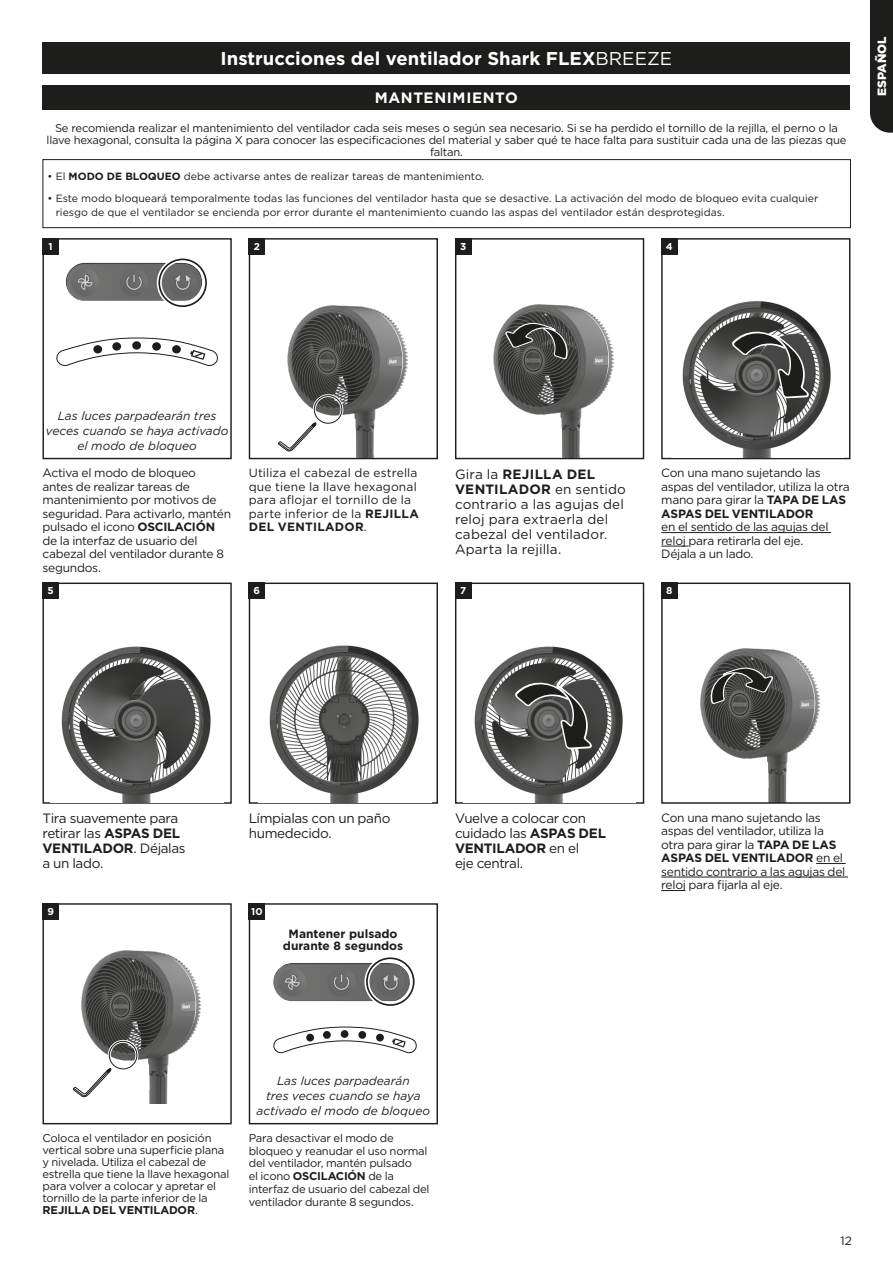
<style>
.page{position:relative;width:893px;height:1263px;background:#fff}
.page>*{position:absolute;margin:0;border:0;box-sizing:border-box;transform-origin:0 0}
.t1{font:700 18.45px "Gotham";color:#fff}
.t2{font:700 15px "Gotham";letter-spacing:.04em;color:#fff}
.t3{font:13.5px/15px "Gotham";letter-spacing:-.025em;color:#1d1d1b}
.t4{font:13.5px/15px "Gotham";letter-spacing:.01em;color:#1d1d1b}
.t5{font:12px/13.5px "Gotham";letter-spacing:-.025em;color:#1d1d1b}
.t6{font:italic 12px/15px "Gotham";color:#1d1d1b;text-align:center}
.t7{font:12px/13.5px "Gotham";letter-spacing:.015em;color:#1d1d1b}
.t8{font:700 12px/12px "Gotham";color:#1d1d1b;text-align:center}
.t9{font:900 12px "Gotham";color:#fff}
.t10{font:11.25px/12px "Gotham";letter-spacing:-.02em;color:#1d1d1b}
.t11{font:10.5px/13.5px "Gotham";color:#1d1d1b}
.t12{font:700 9.9px "Gotham";color:#fff}
.s1{font-weight:400}
.s2{font-weight:700}
</style>
<div class="page">
<div style="left:870px;top:0;width:23px;height:133px;background:#1d1d1b"></div>
<div style="left:249px;top:238px;width:189px;height:221px;border:1px solid #1d1d1b"></div>
<div style="left:43px;top:43px;width:807px;height:31px;background:#1d1d1b"></div>
<div style="left:43px;top:159px;width:808px;height:69px;border:1px solid #1d1d1b"></div>
<div style="left:43px;top:85px;width:807px;height:25px;background:#1d1d1b"></div>
<hr style="left:661px;top:532px;width:170px;height:1px;background:#1d1d1b">
<svg style="left:661px;top:546px;width:27px;height:1px"></svg>
<hr style="left:816px;top:863px;width:30px;height:1px;background:#1d1d1b">
<hr style="left:661px;top:877px;width:187px;height:1px;background:#1d1d1b">
<svg style="left:661px;top:890px;width:24px;height:1px"></svg>
<div style="left:249px;top:583px;width:189px;height:221px;border:1px solid #1d1d1b"></div>
<img style="left:72px;top:950px;width:129px;height:153px">
<div style="left:43px;top:583px;width:16px;height:16px;background:#1d1d1b"></div>
<div style="left:455px;top:583px;width:189px;height:221px;border:1px solid #1d1d1b"></div>
<div style="left:455px;top:583px;width:16px;height:16px;background:#1d1d1b"></div>
<div style="left:43px;top:583px;width:189px;height:221px;border:1px solid #1d1d1b"></div>
<div style="left:249px;top:903px;width:189px;height:221px;border:1px solid #1d1d1b"></div>
<div style="left:43px;top:903px;width:189px;height:221px;border:1px solid #1d1d1b"></div>
<div style="left:249px;top:903px;width:16px;height:16px;background:#1d1d1b"></div>
<div style="left:43px;top:903px;width:16px;height:16px;background:#1d1d1b"></div>
<img style="left:61px;top:646px;width:150px;height:156px">
<img style="left:269px;top:645px;width:150px;height:157px">
<img style="left:474px;top:646px;width:149px;height:156px">
<svg style="left:512px;top:677px;width:82px;height:73px;background:#5a5958"></svg>
<img style="left:700px;top:648px;width:120px;height:154px">
<div style="left:661px;top:583px;width:189px;height:221px;border:1px solid #1d1d1b"></div>
<div style="left:661px;top:583px;width:16px;height:16px;background:#1d1d1b"></div>
<svg style="left:709px;top:667px;width:66px;height:38px;background:#4f4f4e"></svg>
<svg style="left:73px;top:1068px;width:38px;height:29px"></svg>
<div style="left:108px;top:1040px;width:30px;height:30px;border:3px solid #fff;border-radius:50%"></div>
<div style="left:109px;top:1041px;width:28px;height:28px;border:1px solid #1d1d1b;border-radius:50%"></div>
<img style="left:273px;top:963px;width:137px;height:38px">
<div style="left:364px;top:956px;width:52px;height:51px;border:5px solid #fff;border-radius:50%"></div>
<div style="left:366px;top:957px;width:49px;height:49px;border:2px solid #1d1d1b;border-radius:50%"></div>
<svg style="left:273px;top:1026px;width:144px;height:28px"></svg>
<div style="left:341px;top:1030px;width:7px;height:8px;background:#1d1d1b;border-radius:50%"></div>
<div style="left:323px;top:1031px;width:8px;height:8px;background:#1d1d1b;border-radius:50%"></div>
<div style="left:306px;top:1034px;width:8px;height:7px;background:#1d1d1b;border-radius:50%"></div>
<div style="left:358px;top:1031px;width:8px;height:8px;background:#1d1d1b;border-radius:50%"></div>
<div style="left:376px;top:1034px;width:8px;height:7px;background:#1d1d1b;border-radius:50%"></div>
<div style="left:43px;top:238px;width:189px;height:221px;border:1px solid #1d1d1b"></div>
<div style="left:455px;top:238px;width:189px;height:221px;border:1px solid #1d1d1b"></div>
<img style="left:254px;top:305px;width:179px;height:153px">
<div style="left:661px;top:238px;width:189px;height:221px;border:1px solid #1d1d1b"></div>
<svg style="left:278px;top:422px;width:38px;height:29px"></svg>
<div style="left:313px;top:394px;width:30px;height:31px;border:3px solid #fff;border-radius:50%"></div>
<div style="left:314px;top:395px;width:28px;height:29px;border:1px solid #1d1d1b;border-radius:50%"></div>
<div style="left:43px;top:238px;width:16px;height:16px;background:#1d1d1b"></div>
<div style="left:249px;top:238px;width:16px;height:16px;background:#1d1d1b"></div>
<div style="left:455px;top:238px;width:16px;height:16px;background:#1d1d1b"></div>
<div style="left:661px;top:238px;width:16px;height:16px;background:#1d1d1b"></div>
<img style="left:65px;top:263px;width:137px;height:38px">
<div style="left:157px;top:257px;width:52px;height:52px;border:5px solid #fff;border-radius:50%"></div>
<div style="left:158px;top:259px;width:49px;height:48px;border:2px solid #1d1d1b;border-radius:50%"></div>
<img style="left:460px;top:304px;width:179px;height:154px">
<svg style="left:503px;top:322px;width:66px;height:39px;background:#50504f"></svg>
<img style="left:671px;top:301px;width:173px;height:157px">
<svg style="left:729px;top:326px;width:82px;height:73px;background:#595858"></svg>
<svg style="left:56px;top:337px;width:162px;height:29px"></svg>
<div style="left:132px;top:341px;width:9px;height:9px;background:#1d1d1b;border-radius:50%"></div>
<div style="left:112px;top:342px;width:9px;height:9px;background:#1d1d1b;border-radius:50%"></div>
<div style="left:93px;top:345px;width:9px;height:8px;background:#1d1d1b;border-radius:50%"></div>
<div style="left:152px;top:342px;width:9px;height:9px;background:#1d1d1b;border-radius:50%"></div>
<div style="left:172px;top:345px;width:9px;height:8px;background:#1d1d1b;border-radius:50%"></div>
<div style="left:249px;top:583px;width:16px;height:16px;background:#1d1d1b"></div>
<h1 class="t1" style="left:221px;top:46px;width:453px">Instrucciones del ventilador Shark FLEX<span class="s1">BREEZE</span></h1>
<h2 class="t2" style="left:375px;top:87px;width:145px">MANTENIMIENTO</h2>
<p class="t10" style="left:47px;top:122px;width:801px;text-align:center">Se recomienda realizar el mantenimiento del ventilador cada seis meses o según sea necesario. Si se ha perdido el tornillo de la rejilla, el perno o la llave hexagonal, consulta la página X para conocer las especificaciones del material y saber qué te hace falta para sustituir cada una de las piezas que faltan.</p>
<p class="t11" style="left:48px;top:169px;width:438px">• El <span class="s2">MODO DE BLOQUEO</span> debe activarse antes de realizar tareas de mantenimiento.</p>
<p class="t11" style="left:56px;top:191px;width:764px;text-indent:-8px">• Este modo bloqueará temporalmente todas las funciones del ventilador hasta que se desactive. La activación del modo de bloqueo evita cualquier riesgo de que el ventilador se encienda por error durante el mantenimiento cuando las aspas del ventilador están desprotegidas.</p>
<p class="t12" style="left:49px;top:239px;width:6px">1</p>
<p class="t12" style="left:254px;top:239px;width:8px">2</p>
<p class="t12" style="left:460px;top:239px;width:8px">3</p>
<p class="t12" style="left:666px;top:239px;width:8px">4</p>
<p class="t9" style="left:874px;top:96px;width:61px;rotate:-90deg">ESPAÑOL</p>
<p class="t6" style="left:46px;top:408px;width:184px">Las luces parpadearán tres veces cuando se haya activado el modo de bloqueo</p>
<p class="t5" style="left:43px;top:466px;width:190px">Activa el modo de bloqueo<br>antes de realizar tareas de mantenimiento por motivos de seguridad. Para activarlo, mantén pulsado el icono <span class="s2">OSCILACIÓN </span>de la interfaz de usuario del cabezal del ventilador durante 8 segundos.</p>
<p class="t7" style="left:249px;top:466px;width:172px">Utiliza el cabezal de estrella que tiene la llave hexagonal para aflojar el tornillo de la parte inferior de la <span class="s2">REJILLA<br>DEL VENTILADOR</span>.</p>
<p class="t4" style="left:455px;top:466px;width:172px">Gira la <span class="s2">REJILLA DEL<br>VENTILADOR</span> en sentido contrario a las agujas del reloj para extraerla del cabezal del ventilador.<br>Aparta la rejilla.</p>
<p class="t12" style="left:254px;top:584px;width:8px">6</p>
<p class="t12" style="left:48px;top:584px;width:8px">5</p>
<p class="t12" style="left:460px;top:584px;width:8px">7</p>
<p class="t5" style="left:661px;top:466px;width:190px">Con una mano sujetando las aspas del ventilador, utiliza la otra mano para girar la <span class="s2">TAPA DE LAS<br>ASPAS DEL VENTILADOR</span></p>
<p class="t5" style="left:661px;top:520px;width:169px">en el sentido de las agujas del reloj para retirarla del eje.<br>Déjala a un lado.</p>
<p class="t12" style="left:666px;top:584px;width:8px">8</p>
<p class="t3" style="left:43px;top:810px;width:144px">Tira suavemente para retirar las <span class="s2">ASPAS DEL<br>VENTILADOR</span>. Déjalas a un lado.</p>
<p class="t3" style="left:249px;top:810px;width:143px">Límpialas con un paño humedecido.</p>
<p class="t12" style="left:47px;top:904px;width:8px">9</p>
<p class="t12" style="left:251px;top:904px;width:13px">10</p>
<p class="t8" style="left:283px;top:928px;width:122px">Mantener pulsado durante 8 segundos</p>
<p class="t3" style="left:455px;top:810px;width:153px">Vuelve a colocar con cuidado las <span class="s2">ASPAS DEL<br>VENTILADOR</span> en el<br>eje central.</p>
<p class="t10" style="left:43px;top:1132px;width:188px">Coloca el ventilador en posición vertical sobre una superficie plana y nivelada. Utiliza el cabezal de estrella que tiene la llave hexagonal para volver a colocar y apretar el tornillo de la parte inferior de la <span class="s2">REJILLA DEL VENTILADOR</span>.</p>
<p class="t6" style="left:257px;top:1073px;width:175px">Las luces parpadearán<br>tres veces cuando se haya activado el modo de bloqueo</p>
<p class="t10" style="left:249px;top:1131px;width:182px;line-height:12.8px">Para desactivar el modo de bloqueo y reanudar el uso normal del ventilador, mantén pulsado<br>el icono <span class="s2">OSCILACIÓN</span> de la interfaz de usuario del cabezal del ventilador durante 8 segundos.</p>
<p class="t5" style="left:661px;top:810px;width:186px">Con una mano sujetando las aspas del ventilador, utiliza la otra para girar la <span class="s2">TAPA DE LAS<br>ASPAS DEL VENTILADOR</span> en el sentido contrario a las agujas del reloj para fijarla al eje.</p>
<p class="t5" style="left:840px;top:1234px;width:13px">12</p>
</div>
